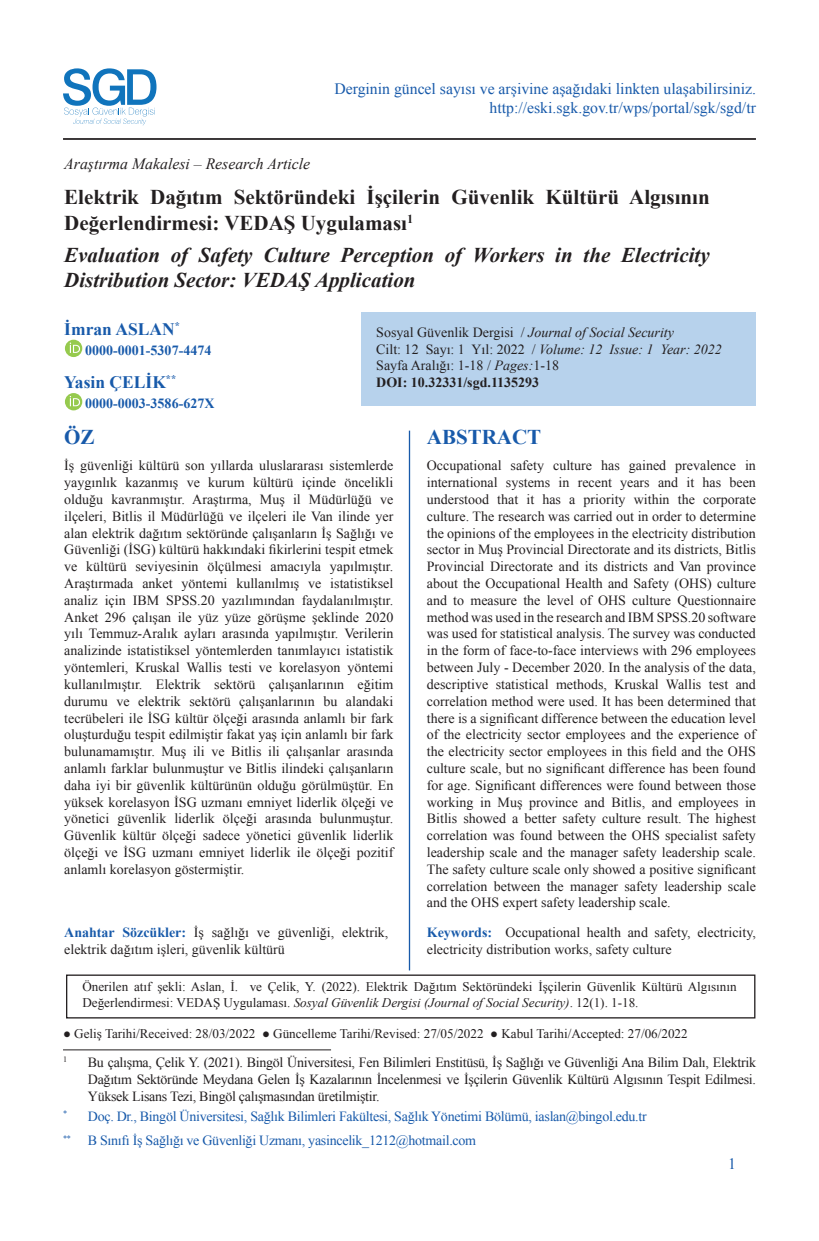
<style>
.page{position:relative;width:819px;height:1241px;background:#fff}
.page>*{position:absolute;margin:0;border:0;box-sizing:border-box;transform-origin:0 0}
.t1{font:italic 700 21px/25.2px "Times New Roman";color:#231f20}
.t2{font:700 21px/25.2px "Times New Roman";color:#231f20}
.t3{font:700 21px "Times New Roman";color:#185aaa}
.t4{font:700 17.5px "Times New Roman";color:#185aaa}
.t5{font:15.75px/18.9px "Times New Roman";color:#185aaa;text-align:right}
.t6{font:italic 15.75px "Times New Roman";color:#231f20}
.t7{font:14px/16.8px "Times New Roman";color:#231f20}
.t8{font:14px "Times New Roman";letter-spacing:-.02em;color:#185aaa}
.t9{font:700 14px "Times New Roman";color:#185aaa}
.t10{font:13.12px/15.8px "Times New Roman";color:#231f20}
.t11{font:8.22px "Times New Roman";color:#231f20}
.s1{font-style:italic}
.s2{font-weight:700}
.s3{font-weight:700;color:#185aaa}
</style>
<div class="page">
<svg style="left:63px;top:68px;width:93px;height:57px"></svg>
<hr style="left:63px;top:138px;width:693px;height:2px;background:#231f20">
<hr style="left:409px;top:430px;width:1px;height:540px;background:#185aaa">
<hr style="left:63px;top:1049px;width:268px;height:1px;background:#231f20">
<div style="left:66px;top:974px;width:689px;height:44px;border:1px solid #231f20"></div>
<div style="left:362px;top:312px;width:394px;height:94px;background:#b7d2ec"></div>
<svg style="left:65px;top:339px;width:17px;height:18px"></svg>
<svg style="left:70px;top:342px;width:10px;height:11px"></svg>
<svg style="left:65px;top:393px;width:17px;height:17px"></svg>
<svg style="left:70px;top:396px;width:10px;height:10px"></svg>
<p class="t6" style="left:64px;top:153px;width:247px">Araştırma Makalesi – Research Article</p>
<p class="t5" style="left:334px;top:79px;width:423px">Derginin güncel sayısı ve arşivine aşağıdaki linkten ulaşabilirsiniz. http://eski.sgk.gov.tr/wps/portal/sgk/sgd/tr</p>
<h1 class="t2" style="left:64px;top:184px;width:647px">Elektrik Dağıtım Sektöründeki İşçilerin Güvenlik Kültürü Algısının<br>Değerlendirmesi: VEDAŞ Uygulaması<sup>1</sup></h1>
<h1 class="t1" style="left:64px;top:241px;width:647px">Evaluation of Safety Culture Perception of Workers in the Electricity<br>Distribution Sector: VEDAŞ Application</h1>
<p class="t4" style="left:64px;top:316px;width:117px">İmran ASLAN<sup>*</sup></p>
<p class="t9" style="left:85px;top:340px;width:127px">0000-0001-5307-4474</p>
<p class="t4" style="left:64px;top:370px;width:113px">Yasin ÇELİK<sup>**</sup></p>
<p class="t9" style="left:85px;top:394px;width:131px">0000-0003-3586-627X</p>
<p class="t7" style="left:376px;top:323px;width:347px">Sosyal Güvenlik Dergisi / <span class="s1">Journal of Social Security<br></span>Cilt: 12 Sayı: 1 Yıl: 2022 / <span class="s1">Volume: 12 Issue: 1 Year: 2022<br></span>Sayfa Aralığı: 1-18 / <span class="s1">Pages:</span>1-18<br><span class="s2">DOI: 10.32331/sgd.1135293</span></p>
<h1 class="t3" style="left:64px;top:422px;width:32px">ÖZ</h1>
<h1 class="t3" style="left:427px;top:422px;width:116px">ABSTRACT</h1>
<p class="t7" style="left:64px;top:457px;width:330px;text-align:justify">İş güvenliği kültürü son yıllarda uluslararası sistemlerde yaygınlık kazanmış ve kurum kültürü içinde öncelikli olduğu kavranmıştır. Araştırma, Muş il Müdürlüğü ve ilçeleri, Bitlis il Müdürlüğü ve ilçeleri ile Van ilinde yer alan elektrik dağıtım sektöründe çalışanların İş Sağlığı ve Güvenliği (İSG) kültürü hakkındaki fikirlerini tespit etmek ve kültürü seviyesinin ölçülmesi amacıyla yapılmıştır.<br>Araştırmada anket yöntemi kullanılmış ve istatistiksel analiz için IBM SPSS.20 yazılımından faydalanılmıştır.<br>Anket 296 çalışan ile yüz yüze görüşme şeklinde 2020 yılı Temmuz-Aralık ayları arasında yapılmıştır. Verilerin analizinde istatistiksel yöntemlerden tanımlayıcı istatistik yöntemleri, Kruskal Wallis testi ve korelasyon yöntemi kullanılmıştır. Elektrik sektörü çalışanlarının eğitim durumu ve elektrik sektörü çalışanlarının bu alandaki tecrübeleri ile İSG kültür ölçeği arasında anlamlı bir fark oluşturduğu tespit edilmiştir fakat yaş için anlamlı bir fark bulunamamıştır. Muş ili ve Bitlis ili çalışanlar arasında anlamlı farklar bulunmuştur ve Bitlis ilindeki çalışanların daha iyi bir güvenlik kültürünün olduğu görülmüştür. En yüksek korelasyon İSG uzmanı emniyet liderlik ölçeği ve yönetici güvenlik liderlik ölçeği arasında bulunmuştur.<br>Güvenlik kültür ölçeği sadece yönetici güvenlik liderlik ölçeği ve İSG uzmanı emniyet liderlik ile ölçeği pozitif anlamlı korelasyon göstermiştir.</p>
<p class="t7" style="left:64px;top:923px;width:325px"><span class="s3">Anahtar Sözcükler:</span> İş sağlığı ve güvenliği, elektrik, elektrik dağıtım işleri, güvenlik kültürü</p>
<p class="t7" style="left:427px;top:457px;width:330px;text-align:justify">Occupational safety culture has gained prevalence in international systems in recent years and it has been understood that it has a priority within the corporate culture. The research was carried out in order to determine the opinions of the employees in the electricity distribution sector in Muş Provincial Directorate and its districts, Bitlis Provincial Directorate and its districts and Van province about the Occupational Health and Safety (OHS) culture and to measure the level of OHS culture Questionnaire method was used in the research and IBM SPSS.20 software was used for statistical analysis. The survey was conducted in the form of face-to-face interviews with 296 employees between July - December 2020. In the analysis of the data, descriptive statistical methods, Kruskal Wallis test and correlation method were used. It has been determined that there is a significant difference between the education level of the electricity sector employees and the experience of the electricity sector employees in this field and the OHS culture scale, but no significant difference has been found for age. Significant differences were found between those working in Muş province and Bitlis, and employees in Bitlis showed a better safety culture result. The highest correlation was found between the OHS specialist safety leadership scale and the manager safety leadership scale.<br>The safety culture scale only showed a positive significant correlation between the manager safety leadership scale and the OHS expert safety leadership scale.</p>
<p class="t7" style="left:427px;top:923px;width:330px"><span class="s3">Keywords:</span> Occupational health and safety, electricity, electricity distribution works, safety culture</p>
<p class="t10" style="left:82px;top:978px;width:655px">Önerilen atıf şekli: Aslan, İ. ve Çelik, Y. (2022). Elektrik Dağıtım Sektöründeki İşçilerin Güvenlik Kültürü Algısının<br>Değerlendirmesi: VEDAŞ Uygulaması. <span class="s1">Sosyal Güvenlik Dergisi (Journal of Social Security)</span>. 12(1). 1-18.</p>
<p class="t10" style="left:63px;top:1025px;width:626px">● Geliş Tarihi/Received: 28/03/2022 ● Güncelleme Tarihi/Revised: 27/05/2022 ● Kabul Tarihi/Accepted: 27/06/2022</p>
<p class="t11" style="left:63px;top:1053px;width:6px">1</p>
<p class="t7" style="left:88px;top:1053px;width:669px;text-align:justify">Bu çalışma, Çelik Y. (2021). Bingöl Üniversitesi, Fen Bilimleri Enstitüsü, İş Sağlığı ve Güvenliği Ana Bilim Dalı, Elektrik Dağıtım Sektöründe Meydana Gelen İş Kazalarının İncelenmesi ve İşçilerin Güvenlik Kültürü Algısının Tespit Edilmesi.<br>Yüksek Lisans Tezi, Bingöl çalışmasından üretilmiştir.</p>
<p class="t8" style="left:63px;top:1130px;width:414px"><sup>**</sup> B Sınıfı İş Sağlığı ve Güvenliği Uzmanı, yasincelik_1212@hotmail.com</p>
<p class="t8" style="left:63px;top:1106px;width:585px"><sup>*</sup> Doç. Dr., Bingöl Üniversitesi, Sağlık Bilimleri Fakültesi, Sağlık Yönetimi Bölümü, iaslan@bingol.edu.tr</p>
<p class="t5" style="left:728px;top:1153px;width:9px">1</p>
</div>
